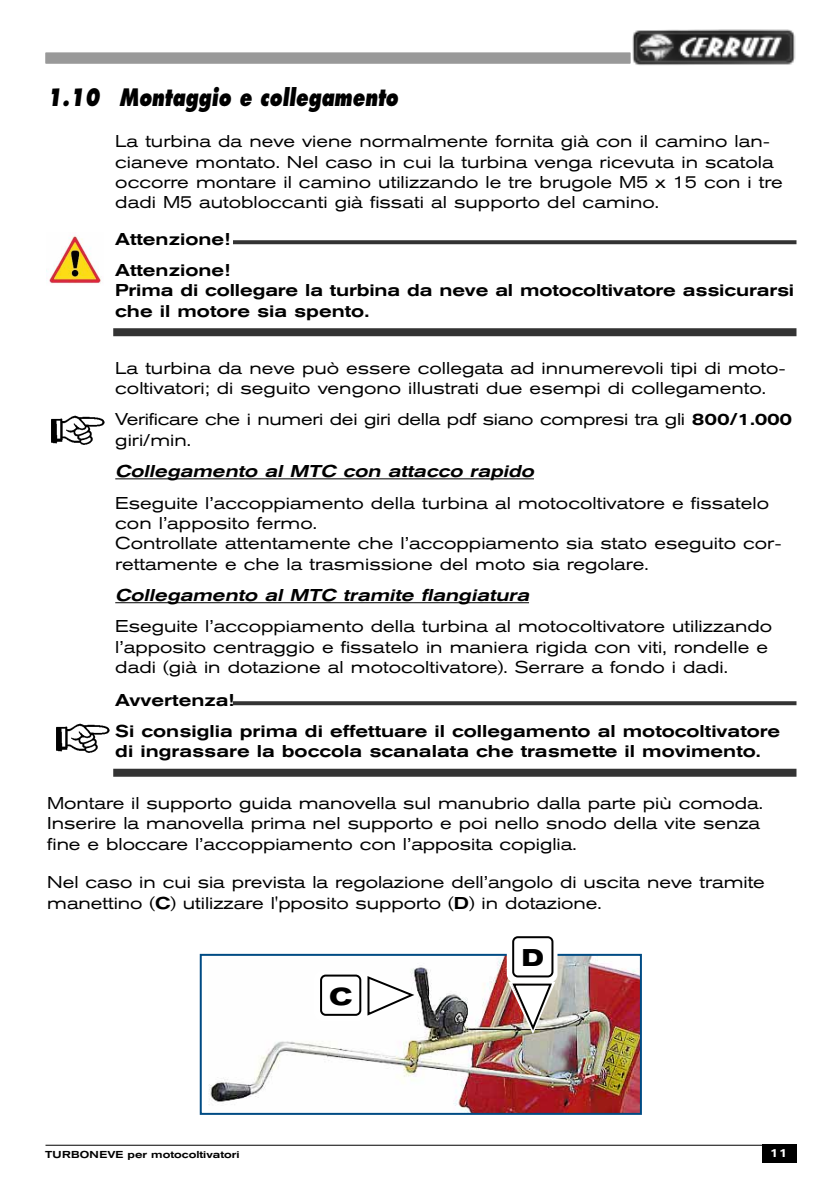
<style>
.page{position:relative;width:840px;height:1190px;background:#fff}
.page>*{position:absolute;margin:0;border:0;box-sizing:border-box;transform-origin:0 0}
.t1{font:700 expanded 24px "Akzidenz Grotesk BE";color:#000}
.t2{font:800 23.4px "Futura";color:#000;scale:.77 1}
.t3{font:expanded 17px/20.4px "Akzidenz Grotesk BE";color:#000}
.t4{font:500 expanded 17px/31.4px "Akzidenz Grotesk BE";color:#000}
.t5{font:expanded 17px/20.4px "Akzidenz Grotesk BE";letter-spacing:-.02em;color:#000}
.t6{font:italic 500 expanded 17px "Akzidenz Grotesk BE";color:#000}
.t7{font:500 expanded 12px "Akzidenz Grotesk BE";color:#fff}
.t8{font:500 expanded 10px "Akzidenz Grotesk BE";color:#000}
.s1{font-weight:500}
</style>
<div class="page">
<img style="left:633px;top:30px;width:163px;height:36px">
<div style="left:45px;top:52px;width:586px;height:12px;background:#999"></div>
<hr style="left:46px;top:1145px;width:743px;height:1px;background:#000">
<div style="left:762px;top:1144px;width:34px;height:19px;background:#000"></div>
<img style="left:49px;top:236px;width:52px;height:48px">
<svg style="left:233px;top:240px;width:563px;height:4px;background:#3f3f3f"></svg>
<div style="left:113px;top:328px;width:683px;height:8px;background:#333"></div>
<hr style="left:115px;top:478px;width:419px;height:1px;background:#000">
<hr style="left:115px;top:602px;width:414px;height:1px;background:#000">
<img style="left:56px;top:723px;width:53px;height:30px">
<img style="left:51px;top:415px;width:53px;height:30px">
<svg style="left:233px;top:701px;width:563px;height:4px;background:#3f3f3f"></svg>
<div style="left:113px;top:769px;width:683px;height:8px;background:#333"></div>
<img style="left:209px;top:957px;width:430px;height:155px">
<div style="left:200px;top:954px;width:442px;height:161px;border:2px solid #004b84"></div>
<div style="left:314px;top:971px;width:53px;height:50px;background:#fff;border-radius:9px"></div>
<div style="left:320px;top:975px;width:41px;height:41px;border:2px solid #000;border-radius:5px"></div>
<svg style="left:364px;top:972px;width:56px;height:49px"></svg>
<div style="left:507px;top:930px;width:51px;height:53px;background:#fff;border-radius:9px"></div>
<div style="left:512px;top:936px;width:41px;height:41px;border:2px solid #000;border-radius:5px"></div>
<img style="left:507px;top:980px;width:49px;height:57px">
<h2 class="t2" style="left:47px;top:87px;width:461px">1.10 Montaggio e collegamento</h2>
<p class="t3" style="left:115px;top:133px;width:669px">La turbina da neve viene normalmente fornita già con il camino lan&shy;cianeve montato. Nel caso in cui la turbina venga ricevuta in scatola occorre montare il camino utilizzando le tre brugole M5 x 15 con i tre dadi M5 autobloccanti già fissati al supporto del camino.</p>
<p class="t4" style="left:115px;top:225px;width:116px">Attenzione!<br>Attenzione!</p>
<p class="t4" style="left:115px;top:282px;width:681px;line-height:20.4px">Prima di collegare la turbina da neve al motocoltivatore assicurarsi che il motore sia spento.</p>
<p class="t3" style="left:115px;top:359px;width:672px">La turbina da neve può essere collegata ad innumerevoli tipi di moto&shy;coltivatori; di seguito vengono illustrati due esempi di collegamento.</p>
<p class="t5" style="left:115px;top:411px;width:679px">Verificare che i numeri dei giri della pdf siano compresi tra gli <span class="s1">800/1.000 </span>giri/min.</p>
<p class="t6" style="left:115px;top:465px;width:423px">Collegamento al MTC con attacco rapido</p>
<p class="t3" style="left:115px;top:494px;width:668px">Eseguite l’accoppiamento della turbina al motocoltivatore e fissatelo con l’apposito fermo.<br>Controllate attentamente che l’accoppiamento sia stato eseguito cor&shy;rettamente e che la trasmissione del moto sia regolare.</p>
<p class="t6" style="left:115px;top:589px;width:419px">Collegamento al MTC tramite flangiatura</p>
<p class="t3" style="left:115px;top:618px;width:659px">Eseguite l’accoppiamento della turbina al motocoltivatore utilizzando l’apposito centraggio e fissatelo in maniera rigida con viti, rondelle e dadi (già in dotazione al motocoltivatore). Serrare a fondo i dadi.</p>
<p class="t4" style="left:115px;top:686px;width:667px">Avvertenza!<br>Si consiglia prima di effettuare il collegamento al motocoltivatore</p>
<p class="t4" style="left:115px;top:737px;width:647px">di ingrassare la boccola scanalata che trasmette il movimento.</p>
<p class="t3" style="left:47px;top:794px;width:717px">Montare il supporto guida manovella sul manubrio dalla parte più comoda.<br>Inserire la manovella prima nel supporto e poi nello snodo della vite senza fine e bloccare l’accoppiamento con l’apposita copiglia.</p>
<p class="t3" style="left:47px;top:874px;width:719px">Nel caso in cui sia prevista la regolazione dell’angolo di uscita neve tramite manettino (<span class="s1">C</span>) utilizzare l'pposito supporto (<span class="s1">D</span>) in dotazione.</p>
<h1 class="t1" style="left:329px;top:988px;width:24px">C</h1>
<h1 class="t1" style="left:522px;top:949px;width:24px">D</h1>
<p class="t8" style="left:45px;top:1151px;width:196px">TURBONEVE per motocoltivatori</p>
<p class="t7" style="left:770px;top:1148px;width:19px">11</p>
</div>
